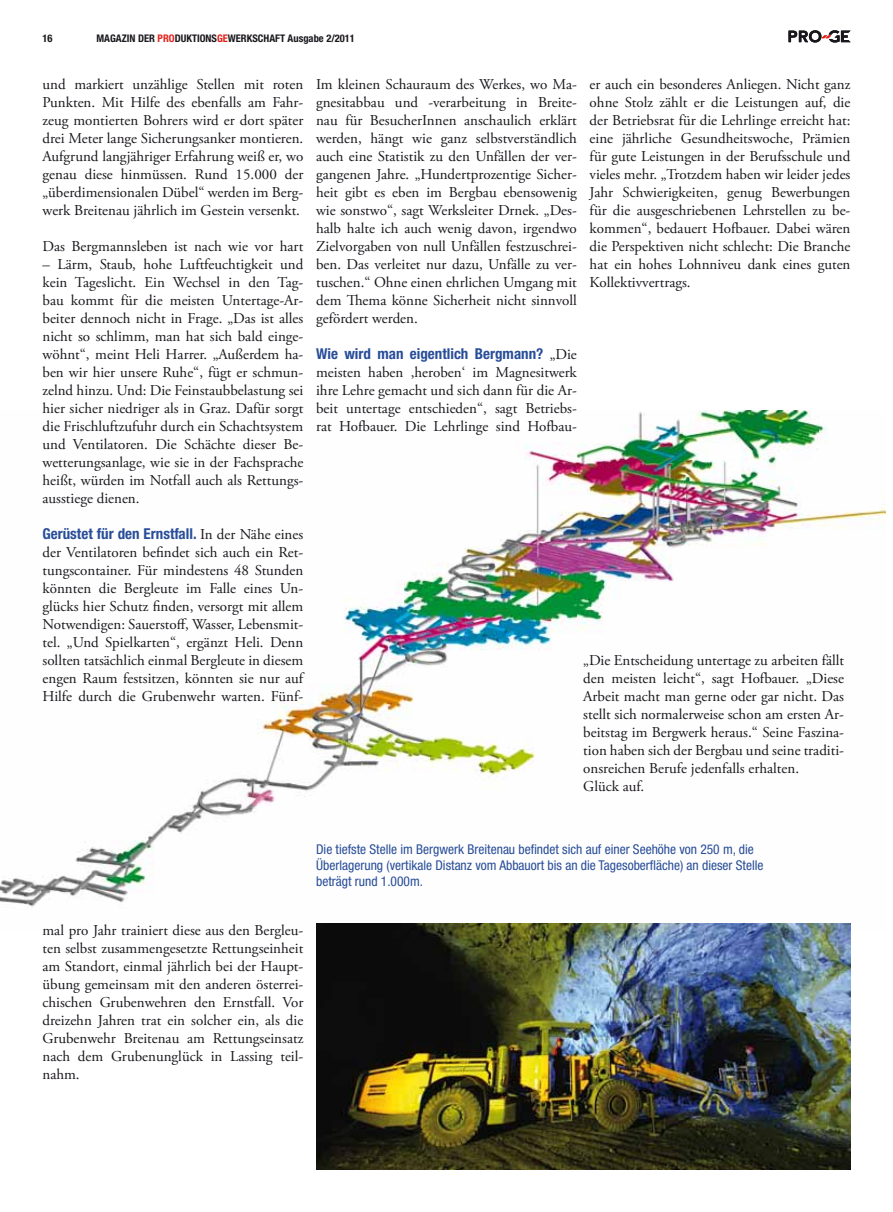
<style>
.page{position:relative;width:893px;height:1212px;background:#fff}
.page>*{position:absolute;margin:0;border:0;box-sizing:border-box;transform-origin:0 0}
.t1{font:15px/18px "Adobe Garamond Pro";color:#1a171c;text-align:justify}
.t2{font:700 condensed 15px "Helvetica Neue LT Std";color:#284d99}
.t3{font:condensed 13.5px/16.2px "Helvetica Neue LT Std";color:#284d99}
.t4{font:700 condensed 10.5px "Helvetica Neue LT Std";color:#1a171c}
.s1{color:#e32119}
.s2{font-family:"Adobe Garamond Pro";font-weight:400;font-stretch:normal;color:#1a171c}
</style>
<div class="page">
<img style="left:0;top:410px;width:886px;height:520px">
<img style="left:316px;top:923px;width:534px;height:246px">
<svg style="left:788px;top:30px;width:62px;height:13px"></svg>
<p class="t4" style="left:43px;top:32px;width:12px">16</p>
<p class="t4" style="left:97px;top:32px;width:260px">MAGAZIN DER <span class="s1">PRO</span>DUKTIONS<span class="s1">GE</span>WERKSCHAFT Ausgabe 2/2011</p>
<p class="t1" style="left:43px;top:76px;width:262px">und markiert unzählige Stellen mit roten Punkten. Mit Hilfe des ebenfalls am Fahr&shy;zeug montierten Bohrers wird er dort später drei Meter lange Sicherungsanker montieren.<br>Aufgrund langjähriger Erfahrung weiß er, wo genau diese hinmüssen. Rund 15.000 der „überdimensionalen Dübel“ werden im Berg&shy;werk Breitenau jährlich im Gestein versenkt.</p>
<p class="t1" style="left:43px;top:238px;width:262px">Das Bergmannsleben ist nach wie vor hart</p>
<p class="t1" style="left:43px;top:256px;width:262px">– Lärm, Staub, hohe Luftfeuchtigkeit und kein Tageslicht. Ein Wechsel in den Tag&shy;bau kommt für die meisten Untertage-Ar&shy;beiter dennoch nicht in Frage. „Das ist alles nicht so schlimm, man hat sich bald einge&shy;wöhnt“, meint Heli Harrer. „Außerdem ha&shy;ben wir hier unsere Ruhe“, fügt er schmun&shy;zelnd hinzu. Und: Die Feinstaubbelastung sei hier sicher niedriger als in Graz. Dafür sorgt die Frischluftzufuhr durch ein Schachtsystem und Ventilatoren. Die Schächte dieser Be&shy;wetterungsanlage, wie sie in der Fachsprache heißt, würden im Notfall auch als Rettungs&shy;ausstiege dienen.</p>
<p class="t2" style="left:43px;top:525px;width:262px">Gerüstet für den Ernstfall. <span class="s2">In der Nähe eines</span></p>
<p class="t1" style="left:43px;top:544px;width:262px">der Ventilatoren befindet sich auch ein Ret&shy;tungscontainer. Für mindestens 48 Stunden könnten die Bergleute im Falle eines Un&shy;glücks hier Schutz finden, versorgt mit allem Notwendigen: Sauerstoff, Wasser, Lebensmit&shy;tel. „Und Spielkarten“, ergänzt Heli. Denn sollten tatsächlich einmal Bergleute in diesem engen Raum festsitzen, könnten sie nur auf Hilfe durch die Grubenwehr warten. Fünf-</p>
<p class="t1" style="left:316px;top:76px;width:262px">Im kleinen Schauraum des Werkes, wo Ma&shy;gnesitabbau und -verarbeitung in Breite&shy;nau für BesucherInnen anschaulich erklärt werden, hängt wie ganz selbstverständlich auch eine Statistik zu den Unfällen der ver&shy;gangenen Jahre. „Hundertprozentige Sicher&shy;heit gibt es eben im Bergbau ebensowenig wie sonstwo“, sagt Werksleiter Drnek. „Des&shy;halb halte ich auch wenig davon, irgendwo Zielvorgaben von null Unfällen festzuschrei&shy;ben. Das verleitet nur dazu, Unfälle zu ver&shy;tuschen.“ Ohne einen ehrlichen Umgang mit dem Thema könne Sicherheit nicht sinnvoll gefördert werden.</p>
<p class="t2" style="left:316px;top:345px;width:262px">Wie wird man eigentlich Bergmann? <span class="s2">„Die</span></p>
<p class="t1" style="left:316px;top:364px;width:262px">meisten haben ,heroben‘ im Magnesitwerk ihre Lehre gemacht und sich dann für die Ar&shy;beit untertage entschieden“, sagt Betriebs&shy;rat Hofbauer. Die Lehrlinge sind Hofbau-</p>
<p class="t1" style="left:590px;top:76px;width:262px">er auch ein besonderes Anliegen. Nicht ganz ohne Stolz zählt er die Leistungen auf, die der Betriebsrat für die Lehrlinge erreicht hat: eine jährliche Gesundheitswoche, Prämien für gute Leistungen in der Berufsschule und vieles mehr. „Trotzdem haben wir leider jedes Jahr Schwierigkeiten, genug Bewerbungen für die ausgeschriebenen Lehrstellen zu be&shy;kommen“, bedauert Hofbauer. Dabei wären die Perspektiven nicht schlecht: Die Branche hat ein hohes Lohnniveu dank eines guten Kollektivvertrags.</p>
<p class="t1" style="left:583px;top:652px;width:262px;text-align:left">„Die Entscheidung untertage zu arbeiten fällt den meisten leicht“, sagt Hofbauer. „Diese Arbeit macht man gerne oder gar nicht. Das stellt sich normalerweise schon am ersten Ar&shy;beitstag im Bergwerk heraus.“ Seine Faszina&shy;tion haben sich der Bergbau und seine traditi&shy;onsreichen Berufe jedenfalls erhalten.<br>Glück auf.</p>
<p class="t3" style="left:316px;top:840px;width:449px">Die tiefste Stelle im Bergwerk Breitenau befindet sich auf einer Seehöhe von 250 m, die<br>Überlagerung (vertikale Distanz vom Abbauort bis an die Tagesoberfläche) an dieser Stelle beträgt rund 1.000m.</p>
<p class="t1" style="left:43px;top:922px;width:262px">mal pro Jahr trainiert diese aus den Bergleu&shy;ten selbst zusammengesetzte Rettungseinheit am Standort, einmal jährlich bei der Haupt&shy;übung gemeinsam mit den anderen österrei&shy;chischen Grubenwehren den Ernstfall. Vor dreizehn Jahren trat ein solcher ein, als die Grubenwehr Breitenau am Rettungseinsatz nach dem Grubenunglück in Lassing teil&shy;nahm.</p>
</div>
